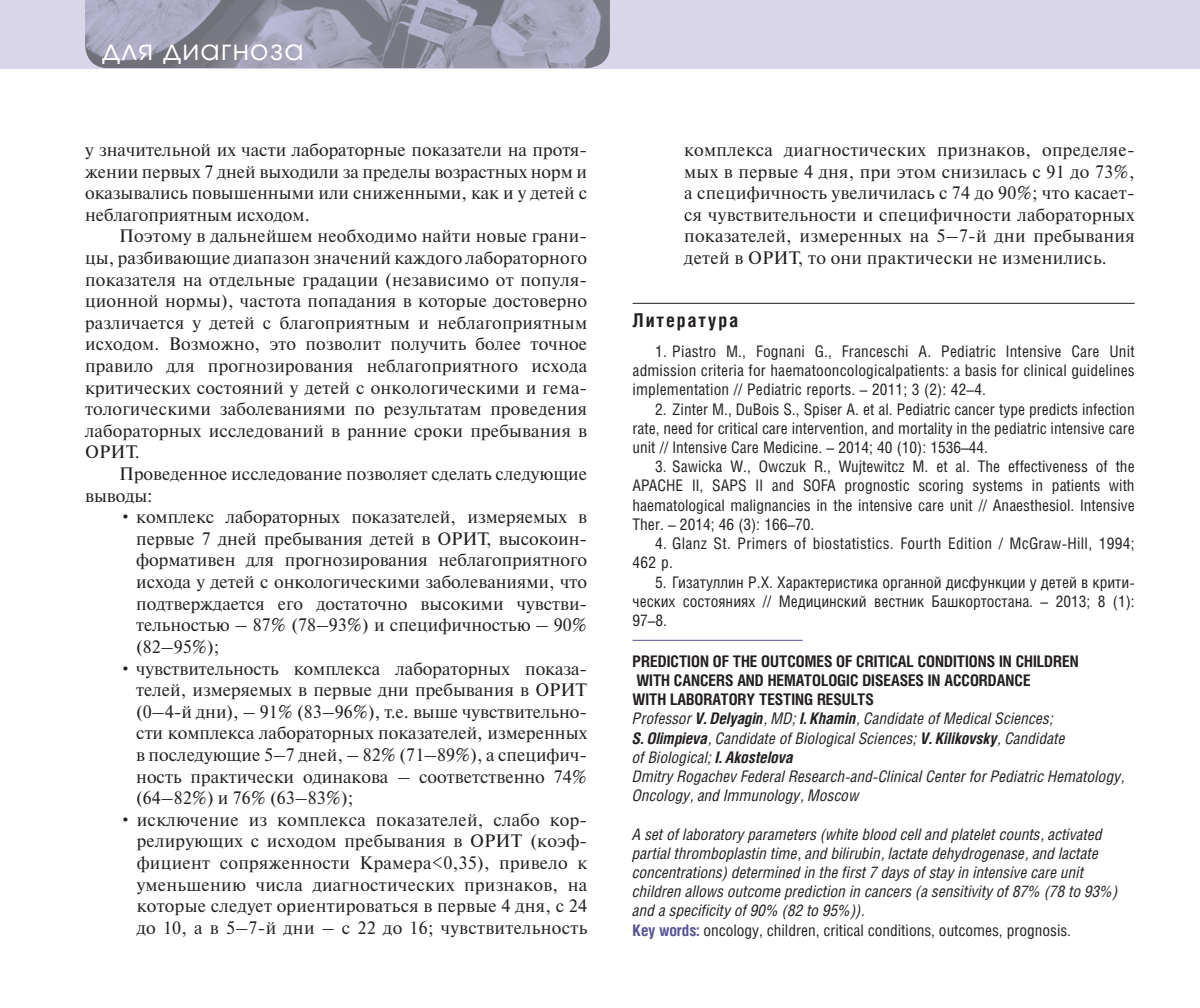
<style>
.page{position:relative;width:1200px;height:1008px;background:#fff}
.page>*{position:absolute;margin:0;border:0;box-sizing:border-box;transform-origin:0 0}
.t1{font:28px "Avant Garde Gothic C";letter-spacing:.05em;color:#fff}
.t2{font:700 19px "Helios Cond";letter-spacing:.1em;color:#231f20}
.t3{font:18px/21.6px "Newton C";color:#231f20;text-align:justify}
.t4{font:italic 16px/19.2px "Helios Cond";color:#231f20}
.t5{font:16px/19.2px "Helios Cond";color:#231f20;text-align:justify}
.t6{font:16px/19.2px "Helios Cond";letter-spacing:.02em;color:#231f20}
.s1{font-weight:700;font-style:normal}
.s2{font-weight:700}
.s3{font-weight:700;font-style:normal;color:#575295}
.s4{font-style:normal}
</style>
<div class="page">
<div style="left:0;top:0;width:1199px;height:68px;background:#d8d6e8"></div>
<img style="left:85px;top:0;width:524px;height:68px">
<hr style="left:632px;top:303px;width:502px;height:1px;background:#231f20">
<hr style="left:632px;top:640px;width:170px;height:1px;background:#575295">
<h1 class="t1" style="left:102px;top:36px;width:203px">для диагноза</h1>
<p class="t3" style="left:85px;top:141px;width:503px">у значительной их части лабораторные показатели на протя&shy;жении первых 7 дней выходили за пределы возрастных норм и оказывались повышенными или сниженными, как и у детей с неблагоприятным исходом.</p>
<p class="t3" style="left:85px;top:227px;width:503px;text-indent:34px">Поэтому в дальнейшем необходимо найти новые грани&shy;цы, разбивающие диапазон значений каждого лабораторного показателя на отдельные градации (независимо от популя&shy;ционной нормы), частота попадания в которые достоверно различается у детей с благоприятным и неблагоприятным исходом. Возможно, это позволит получить более точное правило для прогнозирования неблагоприятного исхода критических состояний у детей с онкологическими и гема&shy;тологическими заболеваниями по результатам проведения лабораторных исследований в ранние сроки пребывания в ОРИТ.</p>
<p class="t3" style="left:85px;top:465px;width:503px;text-indent:34px">Проведенное исследование позволяет сделать следующие выводы:</p>
<p class="t3" style="left:136px;top:508px;width:452px;text-indent:-17px">• комплекс лабораторных показателей, измеряемых в первые 7 дней пребывания детей в ОРИТ, высокоин&shy;формативен для прогнозирования неблагоприятного исхода у детей с онкологическими заболеваниями, что подтверждается его достаточно высокими чувстви&shy;тельностью – 87% (78–93%) и специфичностью – 90% (82–95%);</p>
<p class="t3" style="left:136px;top:659px;width:452px;text-indent:-17px">• чувствительность комплекса лабораторных показа&shy;телей, измеряемых в первые дни пребывания в ОРИТ (0–4-й дни), – 91% (83–96%), т.е. выше чувствительно&shy;сти комплекса лабораторных показателей, измеренных в последующие 5–7 дней, – 82% (71–89%), а специфич&shy;ность практически одинакова – соответственно 74% (64–82%) и 76% (63–83%);</p>
<p class="t3" style="left:137px;top:810px;width:452px;text-indent:-18px">• исключение из комплекса показателей, слабо кор&shy;релирующих с исходом пребывания в ОРИТ (коэф&shy;фициент сопряженности Крамера&lt;0,35), привело к уменьшению числа диагностических признаков, на которые следует ориентироваться в первые 4 дня, с 24 до 10, а в 5–7-й дни – с 22 до 16; чувствительность</p>
<p class="t3" style="left:684px;top:141px;width:452px">комплекса диагностических признаков, определяе&shy;мых в первые 4 дня, при этом снизилась с 91 до 73%, а специфичность увеличилась с 74 до 90%; что касает&shy;ся чувствительности и специфичности лабораторных показателей, измеренных на 5–7-й дни пребывания детей в ОРИТ, то они практически не изменились.</p>
<p class="t2" style="left:632px;top:312px;width:107px">Литература</p>
<p class="t5" style="left:632px;top:343px;width:503px;text-indent:23px">1. Piastro M., Fognani G., Franceschi A. Pediatric Intensive Care Unit admission criteria for haematooncologicalpatients: a basis for clinical guidelines implementation // Pediatric reports. – 2011; 3 (2): 42–4.</p>
<p class="t5" style="left:632px;top:401px;width:503px;text-indent:23px">2. Zinter M., DuBois S., Spiser A. et al. Pediatric cancer type predicts infection rate, need for critical care intervention, and mortality in the pediatric intensive care unit // Intensive Сare Мedicine. – 2014; 40 (10): 1536–44.</p>
<p class="t5" style="left:632px;top:459px;width:503px;text-indent:23px">3. Sawicka W., Owczuk R., Wujtewitcz M. et al. The effectiveness of the APACHE II, SAPS II and SOFA prognostic scoring systems in patients with haematological malignancies in the intensive care unit // Anaesthesiol. Intensive Ther. – 2014; 46 (3): 166–70.</p>
<p class="t6" style="left:632px;top:535px;width:503px;text-indent:23px">4. Glanz St. Primers of biostatistics. Fourth Edition / McGraw-Hill, 1994;<br>462 p.</p>
<p class="t5" style="left:632px;top:574px;width:503px;text-indent:23px">5. Гизатуллин Р.Х. Характеристика органной дисфункции у детей в крити&shy;ческих состояниях // Медицинский вестник Башкортостана. – 2013; 8 (1):<br>97–8.</p>
<p class="t4" style="left:632px;top:653px;width:493px"><span class="s1">PREDICTION OF THE OUTCOMES OF CRITICAL CONDITIONS IN CHILDREN<br>WITH CANCERS AND HEMATOLOGIC DISEASES IN ACCORDANCE<br>WITH LABORATORY TESTING RESULTS<br></span>Professor <span class="s2">V. Delyagin</span>, MD; <span class="s2">I. Khamin</span>, Candidate of Medical Sciences;<br><span class="s2">S. Olimpieva</span>, Candidate of Biological Sciences; <span class="s2">V. Kilikovsky</span>, Candidate<br>of Biological; <span class="s2">I. Akostelova<br></span>Dmitry Rogachev Federal Research-and-Clinical Center for Pediatric Hematology, Oncology, and Immunology, Moscow</p>
<p class="t4" style="left:632px;top:826px;width:487px">A set of laboratory parameters (white blood cell and platelet counts, activated partial thromboplastin time, and bilirubin, lactate dehydrogenase, and lactate concentrations) determined in the first 7 days of stay in intensive care unit children allows outcome prediction in cancers (a sensitivity of 87% (78 to 93%) and a specificity of 90% (82 to 95%)).<br><span class="s3">Key words:</span> <span class="s4">oncology, children, critical conditions, outcomes, prognosis.</span></p>
</div>
